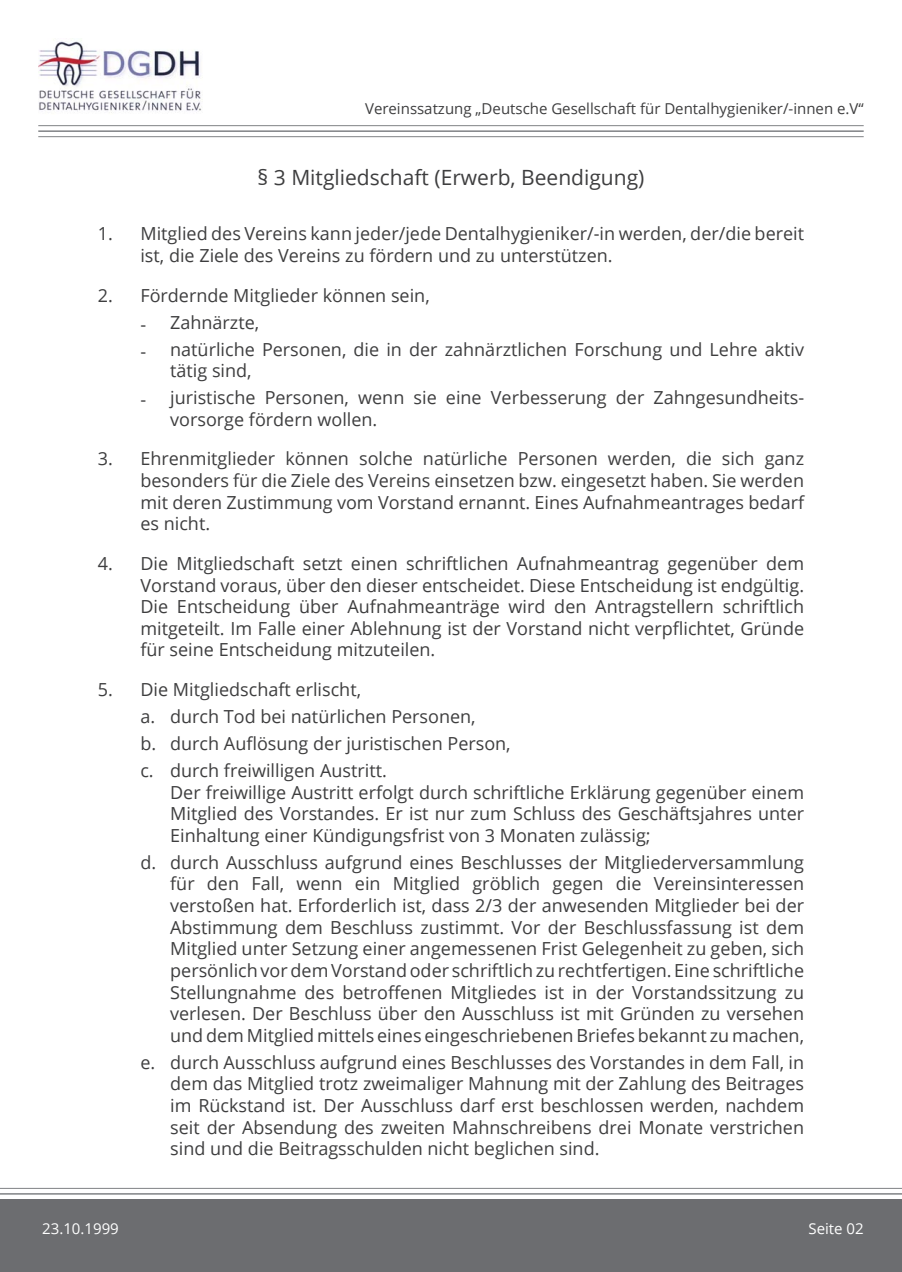
<style>
.page{position:relative;width:902px;height:1272px;background:#fff}
.page>*{position:absolute;margin:0;border:0;box-sizing:border-box;transform-origin:0 0}
.t1{font:21px "Open Sans";color:#3e3e3f}
.t2{font:18px/21.6px "Open Sans";color:#3e3e3f;text-align:justify}
.t3{font:15px "Open Sans";color:#3e3e3f}
.t4{font:15px "Open Sans";color:#fff}
</style>
<div class="page">
<div style="left:0;top:1199px;width:901px;height:72px;background:#6c6d70"></div>
<img style="left:38px;top:40px;width:164px;height:73px">
<hr style="left:38px;top:130px;width:825px;height:2px;background:#808285">
<hr style="left:38px;top:125px;width:825px;height:1px;background:#808285">
<hr style="left:38px;top:136px;width:825px;height:1px;background:#808285">
<hr style="left:0;top:1193px;width:901px;height:1px;background:#808285">
<hr style="left:0;top:1188px;width:901px;height:1px;background:#808285">
<p class="t2" style="left:98px;top:222px;width:17px">1.</p>
<p class="t2" style="left:98px;top:284px;width:17px">2.</p>
<p class="t2" style="left:98px;top:447px;width:17px">3.</p>
<p class="t2" style="left:98px;top:552px;width:17px">4.</p>
<p class="t2" style="left:98px;top:678px;width:17px">5.</p>
<p class="t3" style="left:365px;top:99px;width:500px">Vereinssatzung „Deutsche Gesellschaft für Dentalhygieniker/-innen e.V“</p>
<p class="t1" style="left:257px;top:162px;width:388px">§ 3 Mitgliedschaft (Erwerb, Beendigung)</p>
<p class="t2" style="left:140px;top:222px;width:665px">Mitglied des Vereins kann jeder/jede Dentalhygieniker/-in werden, der/die bereit ist, die Ziele des Vereins zu fördern und zu unterstützen.</p>
<p class="t2" style="left:140px;top:284px;width:291px">Fördernde Mitglieder können sein,</p>
<p class="t2" style="left:170px;top:311px;width:91px">Zahnärzte,</p>
<p class="t2" style="left:170px;top:338px;width:635px">natürliche Personen, die in der zahnärztlichen Forschung und Lehre aktiv</p>
<p class="t2" style="left:170px;top:359px;width:83px">tätig sind,</p>
<p class="t2" style="left:170px;top:386px;width:635px">juristische Personen, wenn sie eine Verbesserung der Zahngesundheits-</p>
<p class="t2" style="left:170px;top:408px;width:209px">vorsorge fördern wollen.</p>
<p class="t2" style="left:140px;top:447px;width:665px">Ehrenmitglieder können solche natürliche Personen werden, die sich ganz besonders für die Ziele des Vereins einsetzen bzw. eingesetzt haben. Sie werden mit deren Zustimmung vom Vorstand ernannt. Eines Aufnahmeantrages bedarf es nicht.</p>
<p class="t2" style="left:140px;top:552px;width:665px">Die Mitgliedschaft setzt einen schriftlichen Aufnahmeantrag gegenüber dem Vorstand voraus, über den dieser entscheidet. Diese Entscheidung ist endgültig.<br>Die Entscheidung über Aufnahmeanträge wird den Antragstellern schriftlich mitgeteilt. Im Falle einer Ablehnung ist der Vorstand nicht verpflichtet, Gründe für seine Entscheidung mitzuteilen.</p>
<p class="t2" style="left:140px;top:678px;width:222px">Die Mitgliedschaft erlischt,</p>
<p class="t2" style="left:170px;top:705px;width:307px">durch Tod bei natü rlichen Personen,</p>
<p class="t2" style="left:170px;top:732px;width:342px">durch Auflösung der juristischen Person,</p>
<p class="t2" style="left:170px;top:759px;width:218px">durch freiwilligen Austritt.</p>
<p class="t2" style="left:170px;top:780px;width:635px">Der freiwillige Austritt erfolgt durch schriftliche Erklärung gegenüber einem Mitglied des Vorstandes. Er ist nur zum Schluss des Geschäftsjahres unter Einhaltung einer Kündigungsfrist von 3 Monaten zulässig;</p>
<p class="t2" style="left:170px;top:851px;width:635px">durch Ausschluss aufgrund eines Beschlusses der Mitgliederversammlung für den Fall, wenn ein Mitglied gröblich gegen die Vereinsinteressen verstoßen hat. Erforderlich ist, dass 2/3 der anwesenden Mitglieder bei der Abstimmung dem Beschluss zustimmt. Vor der Beschlussfassung ist dem Mitglied unter Setzung einer angemessenen Frist Gelegenheit zu geben, sich persönlich vor dem Vorstand oder schriftlich zu rechtfertigen. Eine schriftliche Stellungnahme des betroffenen Mitgliedes ist in der Vorstandssitzung zu verlesen. Der Beschluss über den Ausschluss ist mit Gründen zu versehen und dem Mitglied mittels eines eingeschriebenen Briefes bekannt zu machen,</p>
<p class="t2" style="left:170px;top:1050px;width:635px">durch Ausschluss aufgrund eines Beschlusses des Vorstandes in dem Fall, in dem das Mitglied trotz zweimaliger Mahnung mit der Zahlung des Beitrages im Rückstand ist. Der Ausschluss darf erst beschlossen werden, nachdem seit der Absendung des zweiten Mahnschreibens drei Monate verstrichen sind und die Beitragsschulden nicht beglichen sind.</p>
<p class="t2" style="left:140px;top:313px;width:7px">-</p>
<p class="t2" style="left:140px;top:340px;width:7px">-</p>
<p class="t2" style="left:140px;top:388px;width:7px">-</p>
<p class="t2" style="left:140px;top:705px;width:16px">a.</p>
<p class="t2" style="left:140px;top:732px;width:17px">b.</p>
<p class="t2" style="left:140px;top:759px;width:15px">c.</p>
<p class="t2" style="left:140px;top:851px;width:17px">d.</p>
<p class="t2" style="left:140px;top:1051px;width:16px">e.</p>
<p class="t4" style="left:42px;top:1217px;width:78px">23.10.1999</p>
<p class="t4" style="left:808px;top:1217px;width:57px">Seite 02</p>
</div>
